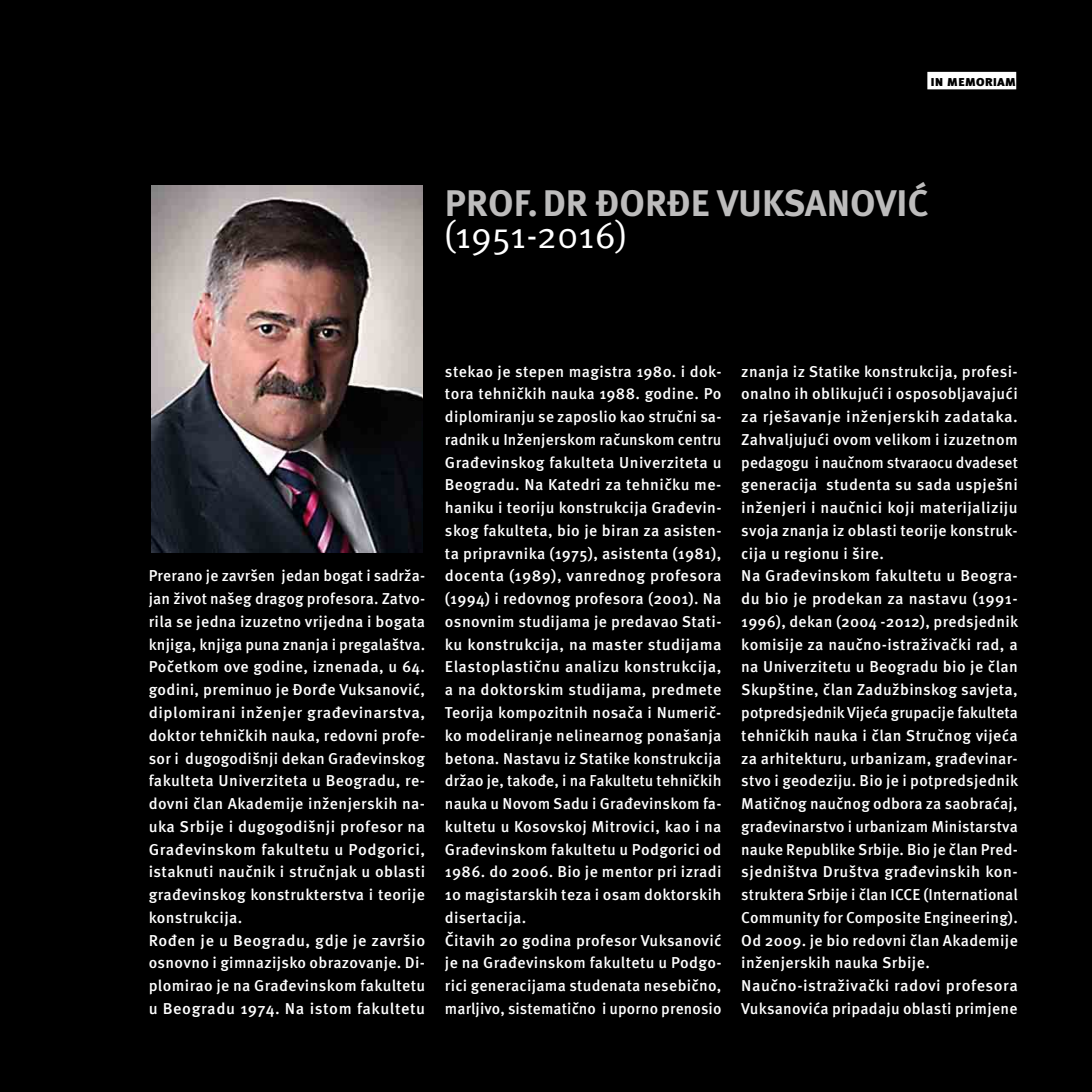
<style>
.page{position:relative;width:1092px;height:1092px;background:#fff}
.page>*{position:absolute;margin:0;border:0;box-sizing:border-box;transform-origin:0 0}
.t1{font:700 36.93px "Meta Pro";color:#bdbcbc}
.t2{font:36.93px "Meta Pro";color:#fff}
.t3{font:500 15.75px/22.8px "Meta Pro";letter-spacing:.025em;color:#fff}
.t4{font:900 14px "Meta Pro";color:#000}
</style>
<div class="page">
<div style="left:0;top:0;width:1091px;height:1091px;background:#000"></div>
<div style="left:927px;top:72px;width:89px;height:17px;background:#fff"></div>
<img style="left:152px;top:186px;width:270px;height:366px">
<p class="t4" style="left:930px;top:76px;width:87px">in memoriam</p>
<h1 class="t1" style="left:445px;top:190px;width:485px">PROF. DR ĐORĐE VUKSANOVIĆ</h1>
<h1 class="t2" style="left:443px;top:222px;width:186px">(1951-2016)</h1>
<p class="t3" style="left:149px;top:565px;width:278px">Prerano je završen jedan bogat i sadrža&shy;jan život našeg dragog profesora. Zatvo&shy;rila se jedna izuzetno vrijedna i bogata knjiga, knjiga puna znanja i pregalaštva.<br>Početkom ove godine, iznenada, u 64. godini, preminuo je Đorđe Vuksanović, diplomirani inženjer građevinarstva, doktor tehničkih nauka, redovni profe&shy;sor i dugogodišnji dekan Građevinskog fakulteta Univerziteta u Beogradu, re&shy;dovni član Akademije inženjerskih na&shy;uka Srbije i dugogodišnji profesor na Građevinskom fakultetu u Podgorici, istaknuti naučnik i stručnjak u oblasti građevinskog konstrukterstva i teorije konstrukcija.<br>Rođen je u Beogradu, gdje je završio osnovno i gimnazijsko obrazovanje. Di&shy;plomirao je na Građevinskom fakultetu u Beogradu 1974. Na istom fakultetu</p>
<p class="t3" style="left:445px;top:360px;width:278px">stekao je stepen magistra 1980. i dok&shy;tora tehničkih nauka 1988. godine. Po diplomiranju se zaposlio kao stručni sa&shy;radnik u Inženjerskom računskom centru Građevinskog fakulteta Univerziteta u Beogradu. Na Katedri za tehničku me&shy;haniku i teoriju konstrukcija Građevin&shy;skog fakulteta, bio je biran za asisten&shy;ta pripravnika (1975), asistenta (1981), docenta (1989), vanrednog profesora (1994) i redovnog profesora (2001). Na osnovnim studijama je predavao Stati&shy;ku konstrukcija, na master studijama Elastoplastičnu analizu konstrukcija, a na doktorskim studijama, predmete Teorija kompozitnih nosača i Numerič&shy;ko modeliranje nelinearnog ponašanja betona. Nastavu iz Statike konstrukcija držao je, takođe, i na Fakultetu tehničkih nauka u Novom Sadu i Građevinskom fa&shy;kultetu u Kosovskoj Mitrovici, kao i na Građevinskom fakultetu u Podgorici od 1986. do 2006. Bio je mentor pri izradi 10 magistarskih teza i osam doktorskih disertacija.<br>Čitavih 20 godina profesor Vuksanović je na Građevinskom fakultetu u Podgo&shy;rici generacijama studenata nesebično, marljivo, sistematično i uporno prenosio</p>
<p class="t3" style="left:741px;top:360px;width:278px">znanja iz Statike konstrukcija, profesi&shy;onalno ih oblikujući i osposobljavajući za rješavanje inženjerskih zadataka.<br>Zahvaljujući ovom velikom i izuzetnom pedagogu i naučnom stvaraocu dvadeset generacija studenta su sada uspješni inženjeri i naučnici koji materijaliziju svoja znanja iz oblasti teorije konstruk&shy;cija u regionu i šire.<br>Na Građevinskom fakultetu u Beogra&shy;du bio je prodekan za nastavu (1991- 1996), dekan (2004 -2012), predsjednik komisije za naučno-istraživački rad, a na Univerzitetu u Beogradu bio je član Skupštine, član Zadužbinskog savjeta, potpredsjednik Vijeća grupacije fakulteta tehničkih nauka i član Stručnog vijeća za arhitekturu, urbanizam, građevinar&shy;stvo i geodeziju. Bio je i potpredsjednik Matičnog naučnog odbora za saobraćaj, građevinarstvo i urbanizam Ministarstva nauke Republike Srbije. Bio je član Pred&shy;sjedništva Društva građevinskih kon&shy;struktera Srbije i član ICCE (International Community for Composite Engineering).<br>Od 2009. je bio redovni član Akademije inženjerskih nauka Srbije.<br>Naučno-istraživački radovi profesora Vuksanovića pripadaju oblasti primjene</p>
</div>
